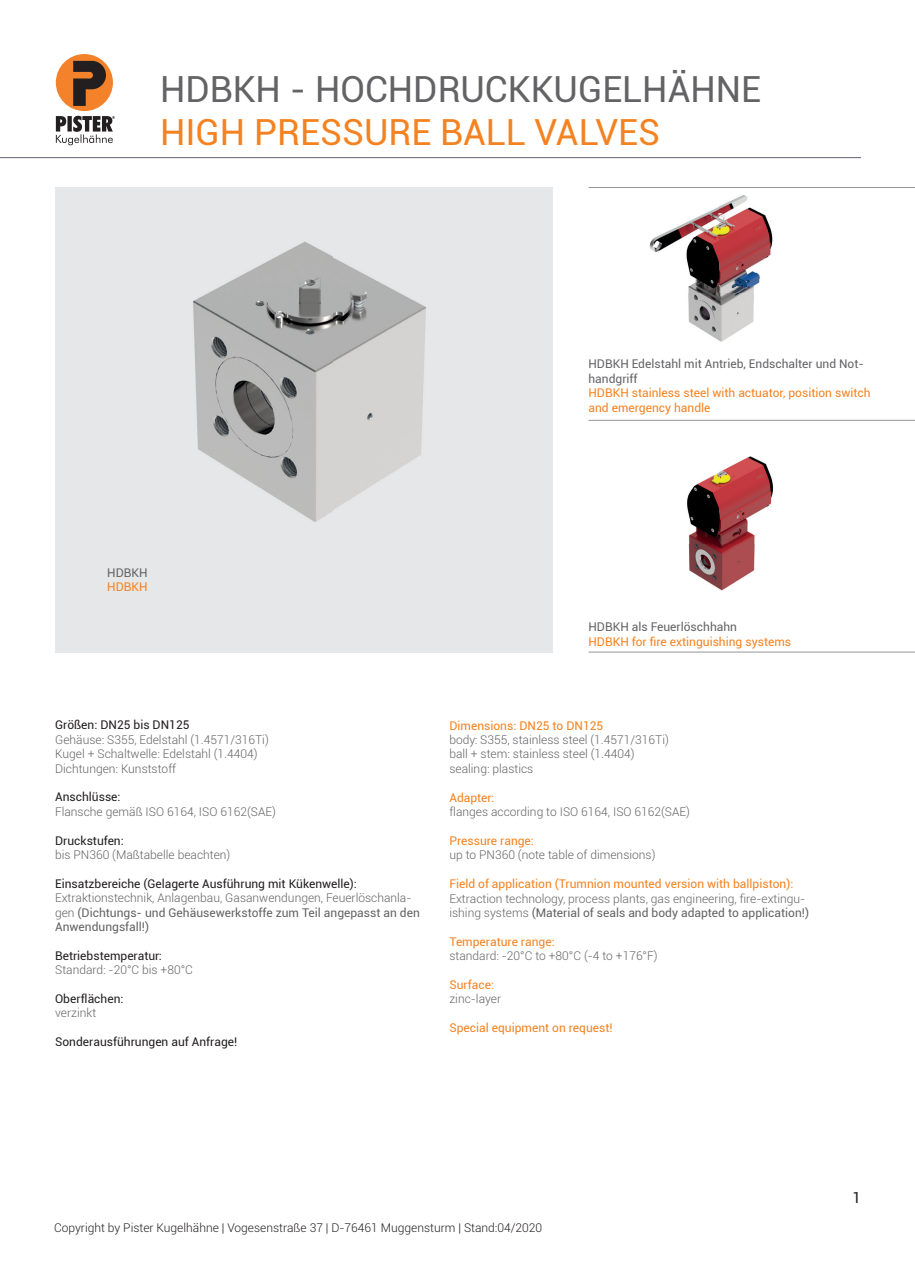
<style>
.page{position:relative;width:915px;height:1263px;background:#fff}
.page>*{position:absolute;margin:0;border:0;box-sizing:border-box;transform-origin:0 0}
.t1{font:36px "Roboto";color:#636366}
.t2{font:36px "Roboto";color:#f58220}
.t3{font:15px "Roboto";color:#231f20}
.t4{font:300 12px/14.4px "Roboto";color:#636366}
.t5{font:12px/14.4px "Roboto";color:#f58220}
.t6{font:12px/14.4px "Roboto";color:#636366}
.t7{font:12px "Roboto";color:#231f20}
.t8{font:300 12px "Roboto";color:#231f20}
.s1{font-weight:300}
.s2{font-weight:400}
</style>
<div class="page">
<svg style="left:56px;top:116px;width:59px;height:29px"></svg>
<div style="left:56px;top:54px;width:57px;height:57px;background:#f4822b;border-radius:50%"></div>
<svg style="left:73px;top:61px;width:33px;height:45px"></svg>
<hr style="left:0;top:157px;width:860px;height:1px;background:#616270">
<div style="left:55px;top:187px;width:498px;height:465px;background:#e6e7e9"></div>
<hr style="left:588px;top:420px;width:326px;height:1px;background:#939598">
<hr style="left:588px;top:652px;width:326px;height:1px;background:#939598">
<hr style="left:588px;top:187px;width:326px;height:1px;background:#939598">
<img style="left:193px;top:241px;width:233px;height:281px">
<img style="left:649px;top:195px;width:124px;height:147px">
<img style="left:687px;top:456px;width:86px;height:135px">
<h1 class="t1" style="left:160px;top:64px;width:602px">HDBKH - HOCHDRUCKKUGELHÄHNE</h1>
<h1 class="t2" style="left:160px;top:107px;width:501px">HIGH PRESSURE BALL VALVES</h1>
<p class="t6" style="left:588px;top:356px;width:277px">HDBKH Edelstahl mit Antrieb, Endschalter und Not&shy;handgriff</p>
<p class="t5" style="left:588px;top:385px;width:283px">HDBKH stainless steel with actuator, position switch and emergency handle</p>
<p class="t6" style="left:107px;top:565px;width:42px">HDBKH</p>
<p class="t5" style="left:107px;top:579px;width:42px">HDBKH</p>
<p class="t7" style="left:55px;top:717px;width:136px">Größen: DN25 bis DN125</p>
<p class="t4" style="left:55px;top:732px;width:215px">Gehäuse: S355, Edelstahl (1.4571/316Ti)<br>Kugel + Schaltwelle: Edelstahl (1.4404)<br>Dichtungen: Kunststoff</p>
<p class="t7" style="left:55px;top:789px;width:67px">Anschlüsse:</p>
<p class="t4" style="left:55px;top:804px;width:222px">Flansche gemäß ISO 6164, ISO 6162(SAE)</p>
<p class="t7" style="left:55px;top:832px;width:70px">Druckstufen:</p>
<p class="t4" style="left:55px;top:847px;width:177px">bis PN360 (Maßtabelle beachten)</p>
<p class="t7" style="left:55px;top:875px;width:303px">Einsatzbereiche (Gelagerte Ausführung mit Kükenwelle):</p>
<p class="t6" style="left:55px;top:890px;width:366px"><span class="s1">Extraktionstechnik, Anlagenbau, Gasanwendungen, Feuerlöschanla&shy;gen</span> (Dichtungs- und Gehäusewerkstoffe zum Teil angepasst an den<br>Anwendungsfall!)</p>
<p class="t7" style="left:55px;top:947px;width:108px">Betriebstemperatur:</p>
<p class="t4" style="left:55px;top:962px;width:139px">Standard: -20°C bis +80°C</p>
<p class="t7" style="left:55px;top:990px;width:70px">Oberflächen:</p>
<p class="t4" style="left:55px;top:1005px;width:43px">verzinkt</p>
<p class="t7" style="left:55px;top:1033px;width:184px">Sonderausführungen auf Anfrage!</p>
<p class="t6" style="left:588px;top:619px;width:150px">HDBKH als Feuerlöschhahn</p>
<p class="t5" style="left:588px;top:634px;width:204px">HDBKH for fire extinguishing systems</p>
<p class="t5" style="left:449px;top:718px;width:155px">Dimensions: DN25 to DN125</p>
<p class="t4" style="left:449px;top:732px;width:221px">body: S355, stainless steel (1.4571/316Ti) ball + stem: stainless steel (1.4404) sealing: plastics</p>
<p class="t5" style="left:449px;top:790px;width:46px">Adapter:</p>
<p class="t4" style="left:449px;top:804px;width:242px">flanges according to ISO 6164, ISO 6162(SAE)</p>
<p class="t5" style="left:449px;top:833px;width:86px">Pressure range:</p>
<p class="t4" style="left:449px;top:847px;width:207px">up to PN360 (note table of dimensions)</p>
<p class="t5" style="left:449px;top:876px;width:345px">Field of application (Trumnion mounted version with ballpiston):</p>
<p class="t4" style="left:449px;top:891px;width:361px">Extraction technology, process plants, gas engineering, fire-extingu&shy;ishing systems <span class="s2">(Material of seals and body adapted to application!)</span></p>
<p class="t5" style="left:449px;top:934px;width:107px">Temperature range:</p>
<p class="t4" style="left:449px;top:948px;width:210px">standard: -20°C to +80°C (-4 to +176°F)</p>
<p class="t5" style="left:449px;top:977px;width:46px">Surface:</p>
<p class="t4" style="left:449px;top:991px;width:53px">zinc-layer</p>
<p class="t5" style="left:449px;top:1020px;width:165px">Special equipment on request!</p>
<p class="t3" style="left:852px;top:1187px;width:10px">1</p>
<p class="t8" style="left:54px;top:1219px;width:489px">Copyright by Pister Kugelhähne | Vogesenstraße 37 | D-76461 Muggensturm | Stand:04/2020</p>
</div>
